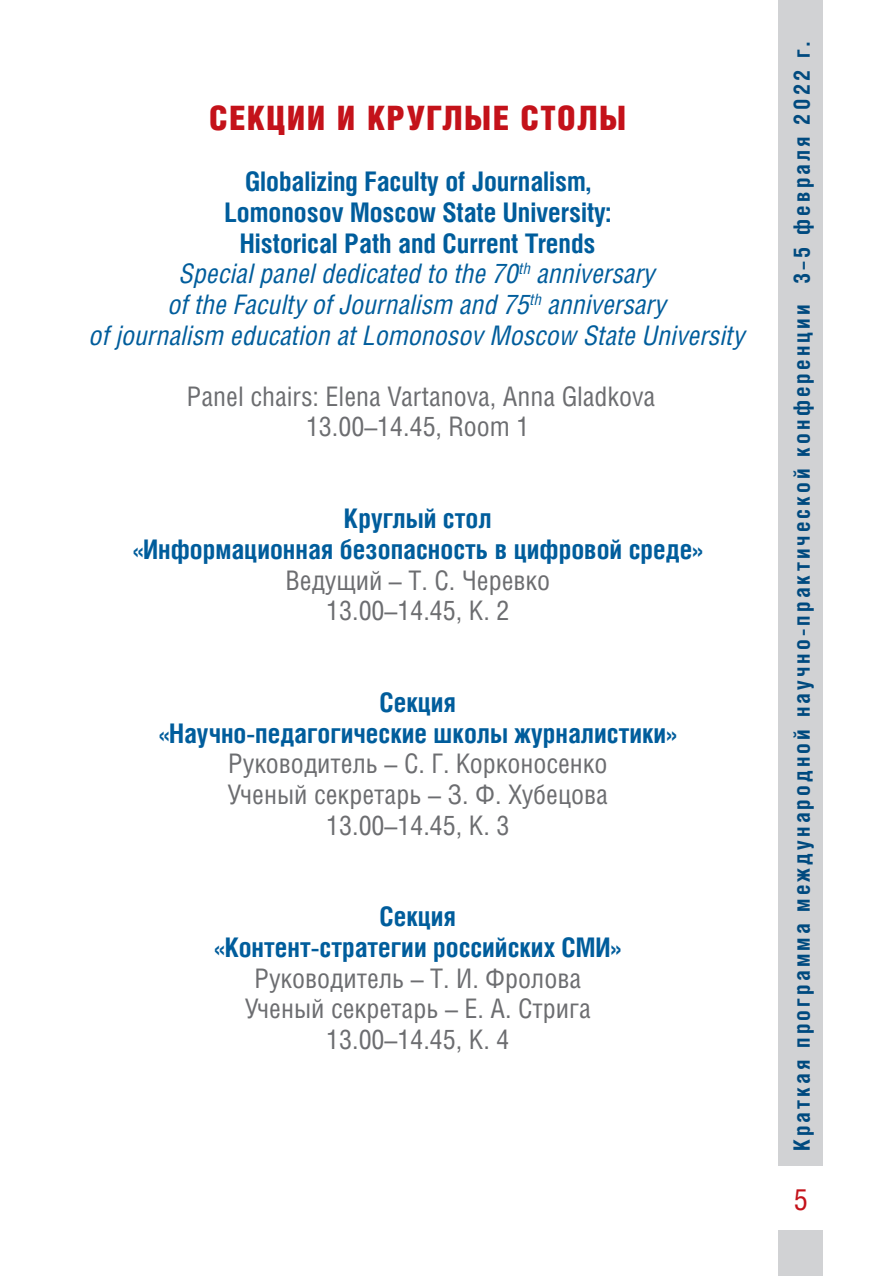
<style>
.page{position:relative;width:893px;height:1276px;background:#fff}
.page>*{position:absolute;margin:0;border:0;box-sizing:border-box;transform-origin:0 0}
.Zagol{font:33.75px "Helios Cond Black C";letter-spacing:.04em;color:#c4121a}
.t1{font:29.25px "Helios Cond";color:#c4121a}
.Nazv_seccii{font:700 27px/30.6px "Helios Cond";color:#005d9c;text-align:center}
.rukovoditel{font:27px "Helios Cond";color:#6c6d70}
.Nazv_seccii-2{font:italic 27px/30.6px "Helios Cond";color:#005d9c;text-align:center}
.Nazv_seccii-3{font:27px "Helios Cond";color:#6c6d70}
.t2{font:700 22.5px "Helios Cond";letter-spacing:.14em;color:#004a7f}
</style>
<div class="page">
<div style="left:778px;top:0;width:45px;height:1276px;background:#d1d2d4"></div>
<div style="left:769px;top:1166px;width:63px;height:63px;background:#fff"></div>
<p class="Zagol" style="left:209px;top:99px;width:418px">СЕКЦИИ И КРУГЛЫЕ СТОЛЫ</p>
<p class="Nazv_seccii" style="left:224px;top:166px;width:388px">Globalizing Faculty of Journalism,<br>Lomonosov Moscow State University:<br>Historical Path and Current Trends</p>
<p class="Nazv_seccii-2" style="left:90px;top:258px;width:657px">Special panel dedicated to the 70<sup>th</sup> anniversary<br>of the Faculty of Journalism and 75<sup>th</sup> anniversary<br>of journalism education at Lomonosov Moscow State University</p>
<p class="Nazv_seccii-3" style="left:187px;top:380px;width:470px">Panel chairs: Elena Vartanova, Anna Gladkova</p>
<p class="Nazv_seccii-3" style="left:306px;top:410px;width:225px">13.00–14.45, Room 1</p>
<p class="Nazv_seccii" style="left:344px;top:502px;width:149px">Круглый стол</p>
<p class="Nazv_seccii" style="left:133px;top:533px;width:571px">«Информационная безопасность в цифровой среде»</p>
<p class="Nazv_seccii-3" style="left:285px;top:564px;width:266px">Ведущий – Т. С. Черевко</p>
<p class="Nazv_seccii-3" style="left:326px;top:594px;width:185px">13.00–14.45, К. 2</p>
<p class="Nazv_seccii" style="left:379px;top:686px;width:78px">Секция</p>
<p class="Nazv_seccii" style="left:159px;top:717px;width:519px">«Научно-педагогические школы журналистики»</p>
<p class="rukovoditel" style="left:228px;top:747px;width:381px">Руководитель – С. Г. Корконосенко</p>
<p class="rukovoditel" style="left:228px;top:778px;width:382px">Ученый секретарь – З. Ф. Хубецова</p>
<p class="rukovoditel" style="left:326px;top:808px;width:185px">13.00–14.45, К. 3</p>
<p class="Nazv_seccii" style="left:379px;top:900px;width:78px">Секция</p>
<p class="Nazv_seccii" style="left:215px;top:931px;width:408px">«Контент-стратегии российских СМИ»</p>
<p class="rukovoditel" style="left:254px;top:961px;width:328px">Руководитель – Т. И. Фролова</p>
<p class="rukovoditel" style="left:245px;top:992px;width:348px">Ученый секретарь – Е. А. Стрига</p>
<p class="rukovoditel" style="left:326px;top:1023px;width:185px">13.00–14.45, К. 4</p>
<p class="t2" style="left:788px;top:1151px;width:1110px;rotate:-90deg">Краткая программа международной научно-практической конференции 3–5 февраля 2022 г.</p>
<p class="t1" style="left:794px;top:1181px;width:16px">5</p>
</div>
